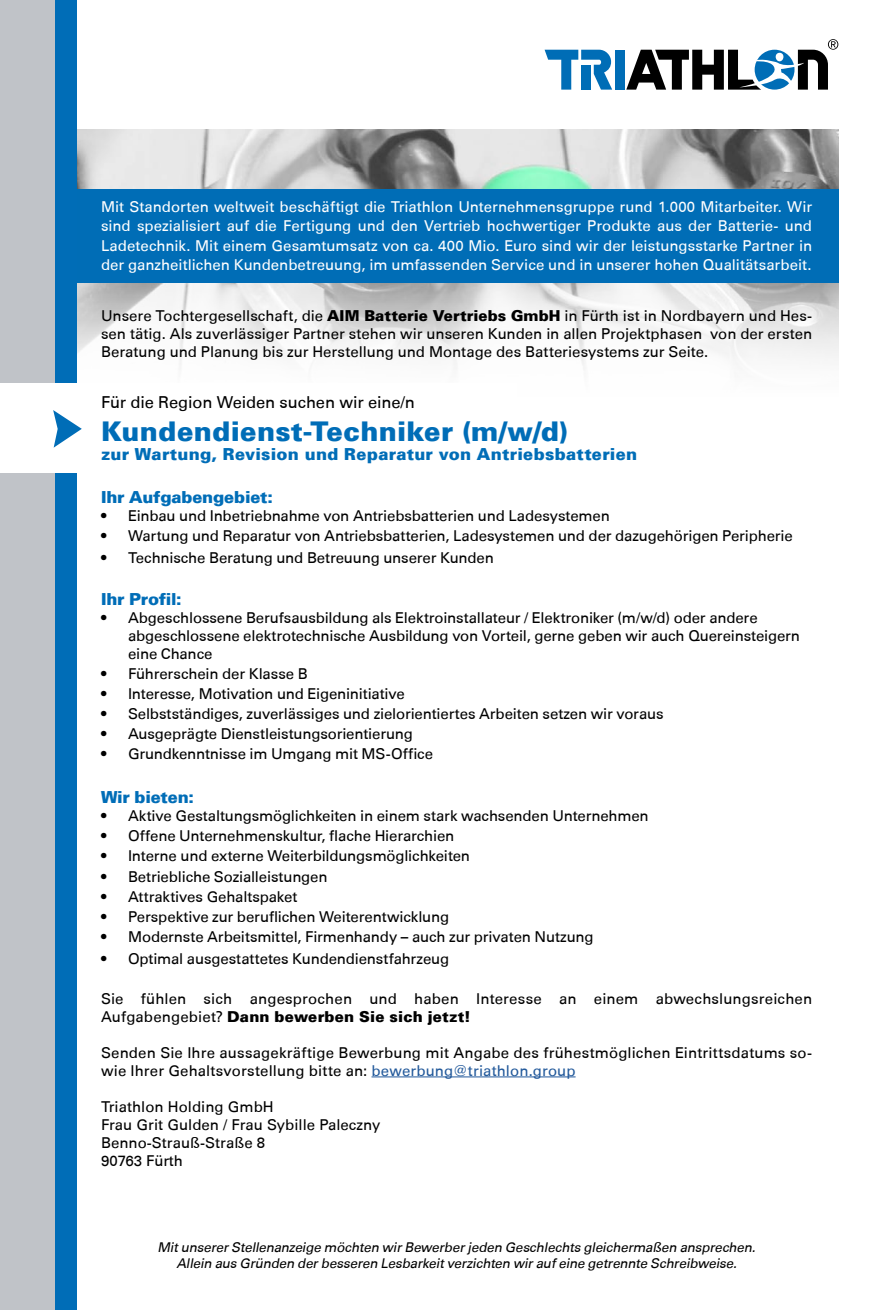
<style>
.page{position:relative;width:893px;height:1310px;background:#fff}
.page>*{position:absolute;margin:0;border:0;box-sizing:border-box;transform-origin:0 0}
.t1{font:900 27px "Univers";letter-spacing:.01em;color:#006db7}
.t2{font:900 16.5px "Univers";letter-spacing:.015em;color:#006db7}
.t3{font:16.5px "Univers 55 Roman";letter-spacing:-.01em;color:#000}
.t4{font:900 16.5px "Univers";letter-spacing:-.015em;color:#006db7}
.t5{font:900 16.5px "Univers";letter-spacing:-.01em;color:#006db7}
.t6{font:15px/18px "Univers 55 Roman";letter-spacing:-.01em;color:#000}
.t7{font:15px/19.5px "Univers 55 Roman";color:#fff;text-align:justify}
.t8{font:15px/18px "Univers 55 Roman";letter-spacing:.01em;color:#000}
.t9{font:900 15px "Univers";letter-spacing:.015em;color:#000}
.t10{font:italic 13.5px/16.2px "Univers 55 Roman";color:#000;text-align:center}
.s1{font-family:"Univers";font-weight:900}
.s2{font-family:"Univers 55 Roman";font-weight:400}
.s3{color:#22599b}
</style>
<div class="page">
<div style="left:614px;top:50px;width:10px;height:40px;background:#006db6"></div>
<svg style="left:545px;top:50px;width:67px;height:40px"></svg>
<svg style="left:626px;top:39px;width:212px;height:51px"></svg>
<img style="left:77px;top:130px;width:762px;height:236px">
<hr style="left:371px;top:1076px;width:205px;height:1px;background:#22599b">
<div style="left:72px;top:189px;width:767px;height:93px;background:#006db6"></div>
<div style="left:0;top:0;width:55px;height:1310px;background:#c0c3c8"></div>
<div style="left:55px;top:0;width:22px;height:1310px;background:#006db7"></div>
<div style="left:0;top:384px;width:517px;height:89px;background:#fff"></div>
<svg style="left:53px;top:410px;width:29px;height:38px"></svg>
<p class="t7" style="left:101px;top:197px;width:713px">Mit Standorten weltweit beschäftigt die Triathlon Unternehmensgruppe rund 1.000 Mitarbeiter. Wir sind spezialisiert auf die Fertigung und den Vertrieb hochwertiger Produkte aus der Batterie- und Ladetechnik. Mit einem Gesamtumsatz von ca. 400 Mio. Euro sind wir der leistungsstarke Partner in der ganzheitlichen Kundenbetreuung, im umfassenden Service und in unserer hohen Qualitätsarbeit.</p>
<p class="t6" style="left:101px;top:307px;width:713px;text-align:justify">Unsere Tochtergesellschaft, die <span class="s1">AIM Batterie Vertriebs GmbH</span> in Fürth ist in Nordbayern und Hes&shy;sen tätig. Als zuverlässiger Partner stehen wir unseren Kunden in allen Projektphasen von der ersten Beratung und Planung bis zur Herstellung und Montage des Batteriesystems zur Seite.</p>
<p class="t3" style="left:101px;top:392px;width:315px">Für die Region Weiden suchen wir eine/n</p>
<h1 class="t1" style="left:101px;top:413px;width:468px">Kundendienst-Techniker (m/w/d)</h1>
<p class="t2" style="left:101px;top:443px;width:538px">zur Wartung, Revision und Reparatur von Antriebsbatterien</p>
<p class="t5" style="left:101px;top:486px;width:173px">Ihr Aufgabengebiet:</p>
<p class="t6" style="left:101px;top:507px;width:510px">• Einbau und Inbetriebnahme von Antriebsbatterien und Ladesystemen</p>
<p class="t6" style="left:101px;top:527px;width:693px">• Wartung und Reparatur von Antriebsbatterien, Ladesystemen und der dazugehörigen Peripherie</p>
<p class="t6" style="left:101px;top:549px;width:394px">• Technische Beratung und Betreuung unserer Kunden</p>
<p class="t4" style="left:101px;top:588px;width:82px">Ihr Profil:</p>
<p class="t6" style="left:128px;top:608px;width:674px;text-indent:-27px">• Abgeschlossene Berufsausbildung als Elektroinstallateur / Elektroniker (m/w/d) oder andere abgeschlossene elektrotechnische Ausbildung von Vorteil, gerne geben wir auch Quereinsteigern eine Chance</p>
<p class="t6" style="left:101px;top:665px;width:208px">• Führerschein der Klasse B</p>
<p class="t6" style="left:101px;top:685px;width:305px">• Interesse, Motivation und Eigeninitiative</p>
<p class="t6" style="left:101px;top:705px;width:564px">• Selbstständiges, zuverlässiges und zielorientiertes Arbeiten setzen wir voraus</p>
<p class="t6" style="left:101px;top:725px;width:314px">• Ausgeprägte Dienstleistungsorientierung</p>
<p class="t6" style="left:101px;top:745px;width:334px">• Grundkenntnisse im Umgang mit MS-Office</p>
<p class="t4" style="left:101px;top:786px;width:94px">Wir bieten:</p>
<p class="t6" style="left:101px;top:807px;width:549px">• Aktive Gestaltungsmöglichkeiten in einem stark wachsenden Unternehmen</p>
<p class="t6" style="left:101px;top:827px;width:355px">• Offene Unternehmenskultur, flache Hierarchien</p>
<p class="t6" style="left:101px;top:847px;width:371px">• Interne und externe Weiterbildungsmöglichkeiten</p>
<p class="t6" style="left:101px;top:867px;width:228px">• Betriebliche Sozialleistungen</p>
<p class="t6" style="left:101px;top:887px;width:198px">• Attraktives Gehaltspaket</p>
<p class="t6" style="left:101px;top:907px;width:350px">• Perspektive zur beruflichen Weiterentwicklung</p>
<p class="t6" style="left:101px;top:927px;width:494px">• Modernste Arbeitsmittel, Firmenhandy – auch zur privaten Nutzung</p>
<p class="t6" style="left:101px;top:949px;width:350px">• Optimal ausgestattetes Kundendienstfahrzeug</p>
<p class="t8" style="left:101px;top:989px;width:713px">Sie fühlen sich angesprochen und haben Interesse an einem abwechslungsreichen</p>
<p class="t9" style="left:101px;top:1006px;width:371px"><span class="s2">Aufgabengebiet?</span> Dann bewerben Sie sich jetzt!</p>
<p class="t8" style="left:101px;top:1043px;width:713px">Senden Sie Ihre aussagekräftige Bewerbung mit Angabe des frühestmöglichen Eintrittsdatums so&shy;wie Ihrer Gehaltsvorstellung bitte an: <span class="s3">bewerbung@triathlon.group</span></p>
<p class="t6" style="left:101px;top:1097px;width:281px">Triathlon Holding GmbH<br>Frau Grit Gulden / Frau Sybille Paleczny<br>Benno-Strauß-Straße 8<br>90763 Fürth</p>
<p class="t10" style="left:158px;top:1239px;width:602px">MitunsererStellenanzeige möchten wirBewerberjeden Geschlechts gleichermaßen ansprechen.<br>Allein aus Gründen derbesseren Lesbarkeitverzichten wiraufeine getrennte Schreibweise.</p>
</div>
